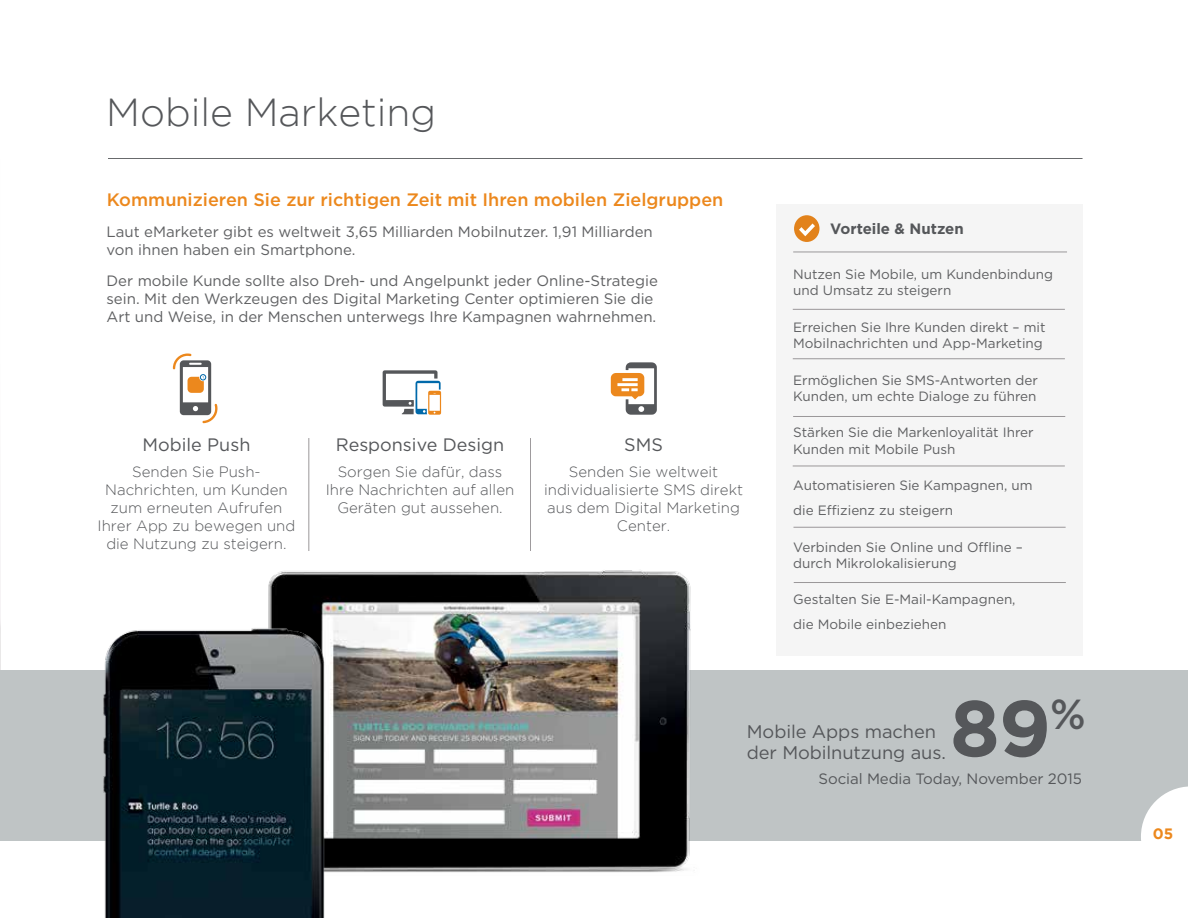
<style>
.page{position:relative;width:1188px;height:918px;background:#fff}
.page>*{position:absolute;margin:0;border:0;box-sizing:border-box;transform-origin:0 0}
.t1{font:700 79.2px "Gotham";color:#55575a}
.t2{font:300 39px "Gotham";color:#55575a}
.t3{font:18.3px/20.9px "Gotham";letter-spacing:-.005em;color:#55575a}
.t4{font:500 18px "Gotham";color:#ec881d}
.t5{font:18px "Gotham";color:#55575a}
.t6{font:15px/18px "Gotham";color:#5f6062}
.t7{font:300 15px/18px "Gotham";color:#55575a;text-align:center}
.t8{font:15px "Gotham";letter-spacing:-.005em;color:#55575a}
.t9{font:700 15px "Gotham";color:#55575a}
.t10{font:700 15px "Gotham";color:#ec881d}
.t11{font:13.5px/16.5px "Gotham";color:#5f6062}
</style>
<div class="page">
<img style="left:0;top:555px;width:1px;height:115px">
<div style="left:0;top:670px;width:1188px;height:170px;background:#bfc4c5"></div>
<hr style="left:108px;top:158px;width:975px;height:1px;background:#55575a">
<img style="left:268px;top:570px;width:486px;height:303px">
<svg style="left:1141px;top:786px;width:47px;height:54px"></svg>
<svg style="left:173px;top:354px;width:45px;height:69px"></svg>
<svg style="left:383px;top:370px;width:58px;height:45px"></svg>
<div style="left:776px;top:204px;width:306px;height:451px;background:#f5f5f5"></div>
<hr style="left:793px;top:252px;width:274px;height:1px;background:#9a9799">
<hr style="left:793px;top:309px;width:272px;height:1px;background:#9a9799">
<hr style="left:793px;top:359px;width:272px;height:1px;background:#9a9799">
<hr style="left:793px;top:416px;width:272px;height:1px;background:#9a9799">
<hr style="left:793px;top:466px;width:272px;height:1px;background:#9a9799">
<hr style="left:794px;top:527px;width:272px;height:1px;background:#9a9799">
<hr style="left:794px;top:582px;width:272px;height:1px;background:#9a9799">
<svg style="left:794px;top:215px;width:25px;height:27px"></svg>
<svg style="left:799px;top:223px;width:16px;height:13px"></svg>
<svg style="left:611px;top:362px;width:46px;height:53px"></svg>
<hr style="left:309px;top:438px;width:1px;height:113px;background:#9a9799">
<hr style="left:530px;top:438px;width:1px;height:113px;background:#9a9799">
<img style="left:87px;top:621px;width:253px;height:297px">
<h2 class="t2" style="left:106px;top:91px;width:331px">Mobile Marketing</h2>
<h3 class="t4" style="left:107px;top:188px;width:618px">Kommunizieren Sie zur richtigen Zeit mit Ihren mobilen Zielgruppen</h3>
<p class="t6" style="left:106px;top:223px;width:548px">Laut eMarketer gibt es weltweit 3,65 Milliarden Mobilnutzer. 1,91 Milliarden von ihnen haben ein Smartphone.</p>
<p class="t6" style="left:106px;top:271px;width:553px">Der mobile Kunde sollte also Dreh- und Angelpunkt jeder Online-Strategie sein. Mit den Werkzeugen des Digital Marketing Center optimieren Sie die<br>Art und Weise, in der Menschen unterwegs Ihre Kampagnen wahrnehmen.</p>
<p class="t11" style="left:793px;top:266px;width:261px">Nutzen Sie Mobile, um Kundenbindung und Umsatz zu steigern</p>
<p class="t11" style="left:793px;top:318px;width:254px">Erreichen Sie Ihre Kunden direkt – mit<br>Mobilnachrichten und App-Marketing</p>
<p class="t11" style="left:793px;top:371px;width:246px">Ermöglichen Sie SMS-Antworten der<br>Kunden, um echte Dialoge zu führen</p>
<p class="t11" style="left:793px;top:424px;width:242px">Stärken Sie die Markenloyalität Ihrer<br>Kunden mit Mobile Push</p>
<p class="t11" style="left:793px;top:473px;width:241px;line-height:25px">Automatisieren Sie Kampagnen, um die Effizienz zu steigern</p>
<p class="t11" style="left:793px;top:538px;width:231px">Verbinden Sie Online und Offline – durch Mikrolokalisierung</p>
<p class="t11" style="left:793px;top:587px;width:224px;line-height:25px">Gestalten Sie E-Mail-Kampagnen, die Mobile einbeziehen</p>
<p class="t9" style="left:830px;top:219px;width:135px">Vorteile &amp; Nutzen</p>
<h3 class="t5" style="left:143px;top:433px;width:109px">Mobile Push</h3>
<p class="t7" style="left:98px;top:463px;width:199px">Senden Sie Push-<br>Nachrichten, um Kunden zum erneuten Aufrufen<br>Ihrer App zu bewegen und die Nutzung zu steigern.</p>
<h3 class="t5" style="left:336px;top:433px;width:170px">Responsive Design</h3>
<p class="t7" style="left:326px;top:463px;width:190px">Sorgen Sie dafür, dass<br>Ihre Nachrichten auf allen<br>Geräten gut aussehen.</p>
<h3 class="t5" style="left:624px;top:433px;width:40px">SMS</h3>
<p class="t7" style="left:544px;top:463px;width:200px">Senden Sie weltweit individualisierte SMS direkt aus dem Digital Marketing<br>Center.</p>
<h1 class="t1" style="left:950px;top:676px;width:138px">89<sup>%</sup></h1>
<h3 class="t3" style="left:747px;top:720px;width:200px">Mobile Apps machen der Mobilnutzung aus.</h3>
<p class="t8" style="left:819px;top:769px;width:265px">Social Media Today, November 2015</p>
<p class="t10" style="left:1153px;top:825px;width:22px">05</p>
</div>
